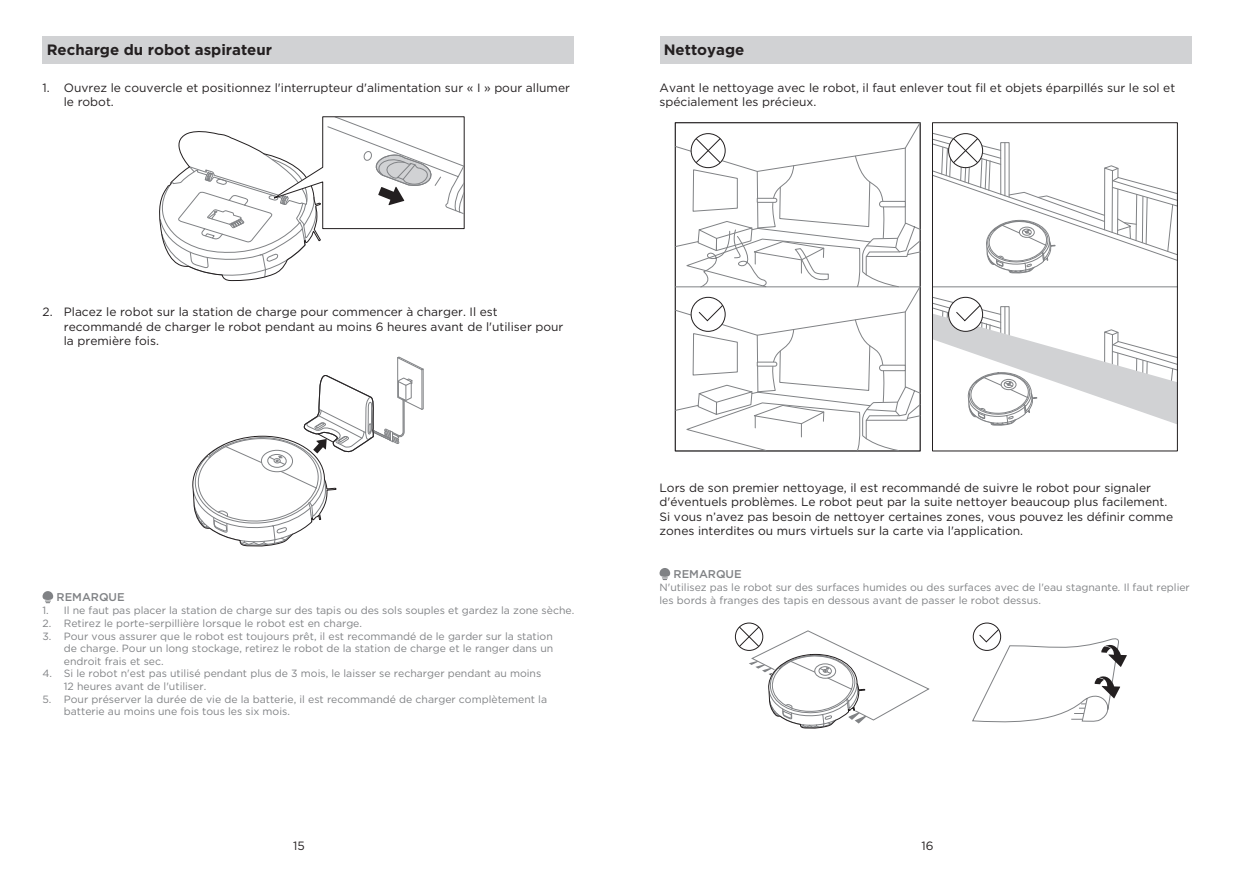
<style>
.page{position:relative;width:1234px;height:893px;background:#fff}
.page>*{position:absolute;margin:0;border:0;box-sizing:border-box;transform-origin:0 0}
.head_3_grey{font:700 15px "Gotham";color:#231f20}
.body{font:12px/14.4px "Gotham";color:#231f20}
.body-2{font:500 11.25px "Gotham";color:#808285}
.body_7pt_grey{font:10.5px/12.6px "Gotham";color:#808285}
</style>
<div class="page">
<div style="left:43px;top:36px;width:531px;height:28px;background:#d1d2d4"></div>
<svg style="left:159px;top:116px;width:306px;height:165px"></svg>
<svg style="left:192px;top:357px;width:231px;height:190px"></svg>
<svg style="left:43px;top:591px;width:10px;height:12px"></svg>
<div style="left:659px;top:36px;width:532px;height:28px;background:#d1d2d4"></div>
<hr style="left:932px;top:287px;width:245px;height:1px;background:#808285">
<svg style="left:675px;top:122px;width:245px;height:329px"></svg>
<svg style="left:932px;top:297px;width:245px;height:129px"></svg>
<svg style="left:932px;top:133px;width:245px;height:141px"></svg>
<svg style="left:659px;top:568px;width:11px;height:12px"></svg>
<div style="left:734px;top:623px;width:29px;height:28px;border:1px solid #231f20;border-radius:50%"></div>
<div style="left:972px;top:623px;width:28px;height:28px;border:1px solid #231f20;border-radius:50%"></div>
<svg style="left:972px;top:628px;width:154px;height:95px"></svg>
<svg style="left:738px;top:626px;width:192px;height:103px"></svg>
<p class="head_3_grey" style="left:47px;top:41px;width:227px">Recharge du robot aspirateur</p>
<p class="body" style="left:64px;top:80px;width:507px;text-indent:-21px">1. Ouvrez le couvercle et positionnez l'interrupteur d'alimentation sur « I » pour allumer le robot.</p>
<p class="body" style="left:64px;top:305px;width:501px;text-indent:-21px">2. Placez le robot sur la station de charge pour commencer à charger. Il est recommandé de charger le robot pendant au moins 6 heures avant de l'utiliser pour la première fois.</p>
<p class="body-2" style="left:57px;top:591px;width:70px">REMARQUE</p>
<p class="body_7pt_grey" style="left:43px;top:604px;width:533px">1. Il ne faut pas placer la station de charge sur des tapis ou des sols souples et gardez la zone sèche.</p>
<p class="body_7pt_grey" style="left:43px;top:617px;width:321px">2. Retirez le porte-serpillière lorsque le robot est en charge.</p>
<p class="body_7pt_grey" style="left:64px;top:629px;width:491px;text-align:justify;text-indent:-21px">3. Pour vous assurer que le robot est toujours prêt, il est recommandé de le garder sur la station de charge. Pour un long stockage, retirez le robot de la station de charge et le ranger dans un endroit frais et sec.</p>
<p class="body_7pt_grey" style="left:64px;top:667px;width:479px;text-indent:-21px">4. Si le robot n'est pas utilisé pendant plus de 3 mois, le laisser se recharger pendant au moins<br>12 heures avant de l'utiliser.</p>
<p class="body_7pt_grey" style="left:64px;top:692px;width:484px;text-indent:-21px">5. Pour préserver la durée de vie de la batterie, il est recommandé de charger complètement la batterie au moins une fois tous les six mois.</p>
<p class="head_3_grey" style="left:663px;top:41px;width:82px">Nettoyage</p>
<p class="body" style="left:659px;top:80px;width:517px">Avant le nettoyage avec le robot, il faut enlever tout fil et objets éparpillés sur le sol et spécialement les précieux.</p>
<p class="body" style="left:659px;top:480px;width:515px">Lors de son premier nettoyage, il est recommandé de suivre le robot pour signaler d'éventuels problèmes. Le robot peut par la suite nettoyer beaucoup plus facilement.<br>Si vous n’avez pas besoin de nettoyer certaines zones, vous pouvez les définir comme zones interdites ou murs virtuels sur la carte via l'application.</p>
<p class="body-2" style="left:673px;top:568px;width:70px">REMARQUE</p>
<p class="body_7pt_grey" style="left:659px;top:581px;width:531px">N'utilisez pas le robot sur des surfaces humides ou des surfaces avec de l'eau stagnante. Il faut replier les bords à franges des tapis en dessous avant de passer le robot dessus.</p>
<p class="body" style="left:293px;top:838px;width:13px">15</p>
<p class="body" style="left:921px;top:838px;width:14px">16</p>
</div>
